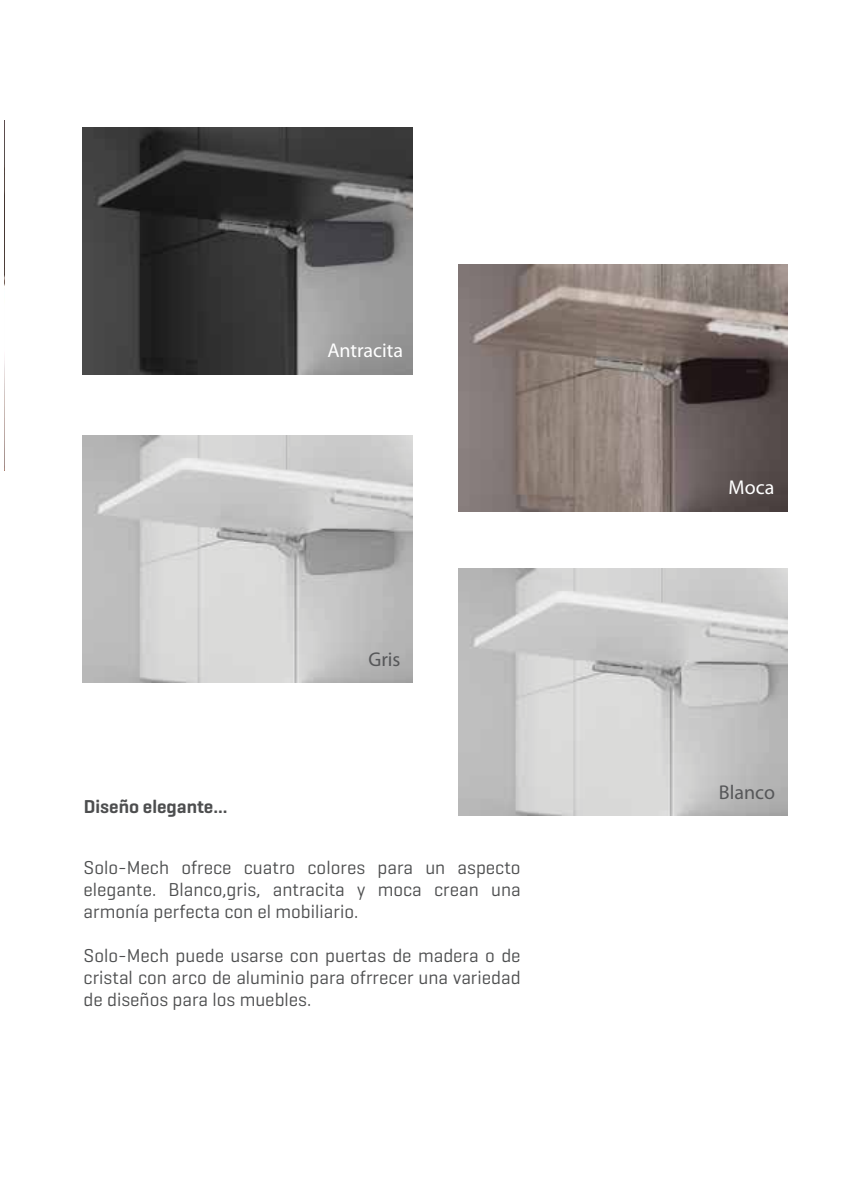
<style>
.page{position:relative;width:851px;height:1191px;background:#fff}
.page>*{position:absolute;margin:0;border:0;box-sizing:border-box;transform-origin:0 0}
.t1{font:20px "Myriad Pro";color:#fff}
.t2{font:20px "Myriad Pro";color:#565759}
.t3{font:19px/22px "Geogrotesque";color:#4d4e4f;text-align:justify}
.t4{font:600 19px "Geogrotesque";color:#4d4e4f}
</style>
<div class="page">
<img style="left:458px;top:568px;width:329px;height:247px">
<img style="left:83px;top:435px;width:329px;height:247px">
<img style="left:458px;top:264px;width:329px;height:247px">
<img style="left:83px;top:127px;width:329px;height:247px">
<img style="left:4px;top:121px;width:1px;height:349px">
<p class="t1" style="left:327px;top:338px;width:77px">Antracita</p>
<p class="t4" style="left:84px;top:794px;width:145px">Diseño elegante...</p>
<p class="t2" style="left:368px;top:646px;width:34px">Gris</p>
<p class="t3" style="left:84px;top:856px;width:439px">Solo-Mech ofrece cuatro colores para un aspecto elegante. Blanco,gris, antracita y moca crean una armonía perfecta con el mobiliario.</p>
<p class="t3" style="left:84px;top:944px;width:439px">Solo-Mech puede usarse con puertas de madera o de cristal con arco de aluminio para ofrrecer una variedad de diseños para los muebles.</p>
<p class="t1" style="left:728px;top:475px;width:47px">Moca</p>
<p class="t2" style="left:719px;top:780px;width:58px">Blanco</p>
</div>
